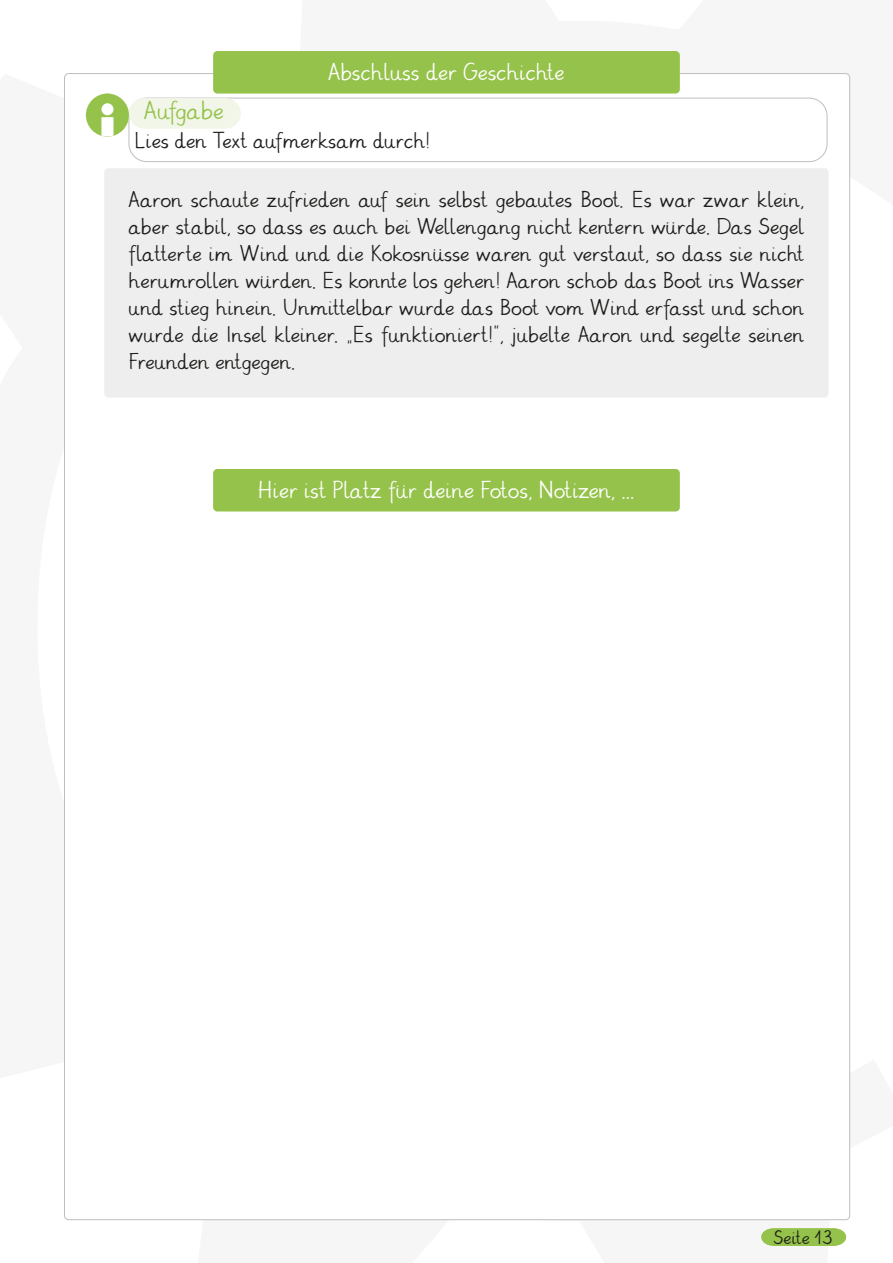
<style>
.page{position:relative;width:893px;height:1263px;background:#fff}
.page>*{position:absolute;margin:0;border:0;box-sizing:border-box;transform-origin:0 0}
.t1{font:24px "Grundschrift";color:#95c24a}
.t2{font:22.5px "Grundschrift";color:#fff}
.t3{font:21px/27px "Grundschrift";color:#1d1d1b;text-align:justify}
.t4{font:18px "Grundschrift";color:#1d1d1b}
</style>
<div class="page">
<div style="left:129px;top:98px;width:698px;height:64px;border:1px solid #bebebe;border-radius:18px"></div>
<div style="left:129px;top:98px;width:112px;height:31px;background:#f1f6e8;border-radius:15px"></div>
<svg style="left:86px;top:94px;width:43px;height:43px"></svg>
<svg style="left:761px;top:1228px;width:85px;height:18px;background:#9cc556"></svg>
<div style="left:104px;top:168px;width:725px;height:230px;background:#eee;border-radius:4px"></div>
<div style="left:213px;top:51px;width:467px;height:43px;background:#95c24a;border-radius:4px"></div>
<div style="left:213px;top:469px;width:467px;height:42px;background:#95c24a;border-radius:4px"></div>
<p class="t1" style="left:144px;top:98px;width:81px">Aufgabe</p>
<p class="t2" style="left:328px;top:60px;width:237px">Abschluss der Geschichte</p>
<p class="t3" style="left:134px;top:128px;width:297px">Lies den Text aufmerksam durch!</p>
<p class="t3" style="left:129px;top:188px;width:677px">Aaron schaute zufrieden auf sein selbst gebautes Boot. Es war zwar klein, aber stabil, so dass es auch bei Wellengang nicht kentern würde. Das Segel flatterte im Wind und die Kokosnüsse waren gut verstaut, so dass sie nicht herumrollen würden. Es konnte los gehen! Aaron schob das Boot ins Wasser und stieg hinein. Unmittelbar wurde das Boot vom Wind erfasst und schon wurde die Insel kleiner. „Es funktioniert!“, jubelte Aaron und segelte seinen Freunden entgegen.</p>
<p class="t2" style="left:258px;top:478px;width:378px">Hier ist Platz für deine Fotos, Notizen, ...</p>
<p class="t4" style="left:773px;top:1228px;width:61px">Seite 13</p>
</div>
